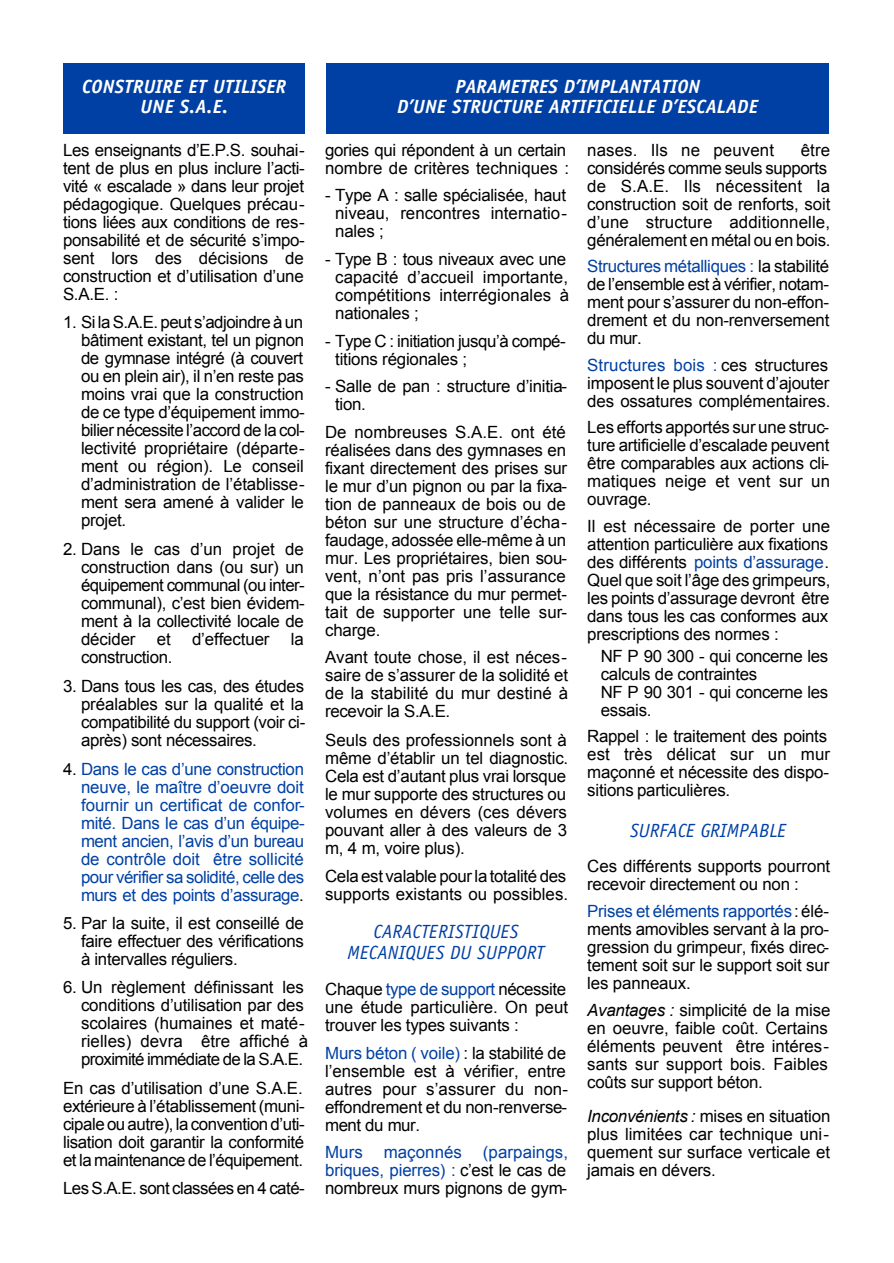
<style>
.page{position:relative;width:894px;height:1263px;background:#fff}
.page>*{position:absolute;margin:0;border:0;box-sizing:border-box;transform-origin:0 0}
.t1{font:italic 700 19.2px/20.2px "Officina Sans";letter-spacing:.01em;color:#fff;text-align:center}
.t2{font:italic 19.2px/21.3px "Officina Sans";color:#0040a4;text-align:center}
.t3{font:16.8px/18px "Arial";letter-spacing:-.01em;color:#000}
.t4{font:16.8px/18px "Arial";letter-spacing:-.02em;color:#0040a4;text-align:justify}
.t5{font:16.8px "Arial";letter-spacing:-.03em;color:#000}
.s1{color:#000}
.s2{color:#0040a4}
.s3{font-style:italic}
</style>
<div class="page">
<div style="left:63px;top:63px;width:242px;height:71px;background:#0040a4"></div>
<div style="left:326px;top:63px;width:503px;height:71px;background:#0040a4"></div>
<p class="t1" style="left:82px;top:76px;width:206px">CONSTRUIRE ET UTILISER<br>UNE S.A.E.</p>
<p class="t1" style="left:397px;top:76px;width:362px">PARAMETRES D’IMPLANTATION<br>D’UNE STRUCTURE ARTIFICIELLE D’ESCALADE</p>
<p class="t3" style="left:63px;top:141px;width:243px;text-align:justify">Les enseignants d’E.P.S. souhai&shy;tent de plus en plus inclure l’acti&shy;vité « escalade » dans leur projet pédagogique. Quelques précau&shy;tions liées aux conditions de res&shy;ponsabilité et de sécurité s’impo&shy;sent lors des décisions de construction et d’utilisation d’une S.A.E. :</p>
<p class="t3" style="left:81px;top:313px;width:225px;text-align:justify;text-indent:-18px">1. Si la S.A.E. peut s’adjoindre à un bâtiment existant, tel un pignon de gymnase intégré (à couvert ou en plein air), il n’en reste pas moins vrai que la construction de ce type d’équipement immo&shy;bilier nécessite l’accord de la col&shy;lectivité propriétaire (départe&shy;ment ou région). Le conseil d’administration de l’établisse&shy;ment sera amené à valider le projet.</p>
<p class="t3" style="left:81px;top:541px;width:225px;text-align:justify;text-indent:-18px">2. Dans le cas d’un projet de construction dans (ou sur) un équipement communal (ou inter&shy;communal), c’est bien évidem&shy;ment à la collectivité locale de décider</p>
<p class="t3" style="left:157px;top:631px;width:15px">et</p>
<p class="t3" style="left:192px;top:631px;width:79px">d’effectuer</p>
<p class="t3" style="left:291px;top:631px;width:15px">la</p>
<p class="t3" style="left:81px;top:649px;width:93px">construction.</p>
<p class="t3" style="left:81px;top:677px;width:226px;text-align:justify;text-indent:-18px">3. Dans tous les cas, des études préalables sur la qualité et la compatibilité du support (voir ci&shy;après) sont nécessaires.</p>
<p class="t4" style="left:81px;top:760px;width:225px;text-indent:-18px"><span class="s1">4.</span> Dans le cas d’une construction neuve, le maître d’oeuvre doit fournir un certificat de confor&shy;mité. Dans le cas d’un équipe&shy;ment ancien, l’avis d’un bureau de contrôle doit être sollicité pour vérifier sa solidité, celle des murs et des points d’assurage<span class="s1">.</span></p>
<p class="t3" style="left:81px;top:914px;width:225px;text-align:justify;text-indent:-18px">5. Par la suite, il est conseillé de faire effectuer des vérifications à intervalles réguliers.</p>
<p class="t3" style="left:81px;top:978px;width:229px;text-indent:-18px">6. Un règlement définissant les conditions d’utilisation par des scolaires (humaines et maté&shy;rielles) devra être affiché à proximité immédiate de la S.A.E.</p>
<p class="t3" style="left:63px;top:1079px;width:243px">En cas d’utilisation d’une S.A.E. extérieure à l’établissement (muni&shy;cipale ou autre), la convention d’uti&shy;lisation doit garantir la conformité et la maintenance de l’équipement.</p>
<p class="t5" style="left:63px;top:1179px;width:243px">Les S.A.E. sont classées en 4 caté-</p>
<p class="t3" style="left:325px;top:141px;width:246px">gories qui répondent à un certain nombre de critères techniques :</p>
<p class="t3" style="left:335px;top:186px;width:233px;text-align:justify;text-indent:-10px">- Type A : salle spécialisée, haut niveau, rencontres internatio&shy;nales ;</p>
<p class="t3" style="left:335px;top:250px;width:235px;text-indent:-10px">- Type B : tous niveaux avec une capacité d’accueil importante, compétitions interrégionales à nationales ;</p>
<p class="t3" style="left:335px;top:332px;width:232px;text-indent:-10px">- Type C : initiation jusqu’à compé&shy;titions régionales ;</p>
<p class="t3" style="left:335px;top:377px;width:233px;text-indent:-10px">- Salle de pan : structure d’initia&shy;tion.</p>
<p class="t3" style="left:325px;top:424px;width:244px;text-align:justify">De nombreuses S.A.E. ont été réalisées dans des gymnases en fixant directement des prises sur le mur d’un pignon ou par la fixa&shy;tion de panneaux de bois ou de béton sur une structure d’écha&shy;faudage, adossée elle-même à un mur. Les propriétaires, bien sou&shy;vent, n’ont pas pris l’assurance que la résistance du mur permet&shy;tait de supporter une telle sur&shy;charge.</p>
<p class="t3" style="left:325px;top:649px;width:245px;text-align:justify">Avant toute chose, il est néces&shy;saire de s’assurer de la solidité et de la stabilité du mur destiné à recevoir la S.A.E.</p>
<p class="t3" style="left:325px;top:731px;width:245px">Seuls des professionnels sont à même d’établir un tel diagnostic.<br>Cela est d’autant plus vrai lorsque le mur supporte des structures ou volumes en dévers (ces dévers pouvant aller à des valeurs de 3 m, 4 m, voire plus).</p>
<p class="t3" style="left:325px;top:867px;width:245px">Cela est valable pour la totalité des supports existants ou possibles.</p>
<p class="t2" style="left:348px;top:921px;width:198px">CARACTERISTIQUES<br>MECANIQUES DU SUPPORT</p>
<p class="t3" style="left:325px;top:980px;width:244px;text-align:justify">Chaque <span class="s2">type de support</span> nécessite une étude particulière. On peut trouver les types suivants :</p>
<p class="t3" style="left:325px;top:1045px;width:244px"><span class="s2">Murs béton ( voile)</span> : la stabilité de l’ensemble est à vérifier, entre autres pour s’assurer du non&shy;effondrement et du non-renverse&shy;ment du mur.</p>
<p class="t4" style="left:325px;top:1144px;width:244px">Murs maçonnés (parpaings, briques, pierres) : <span class="s1">c’est le cas de nombreux murs pignons de gym-</span></p>
<p class="t3" style="left:587px;top:141px;width:245px;text-indent:214px">être considérés comme seuls supports de S.A.E. Ils nécessitent la construction soit de renforts, soit d’une structure additionnelle, généralement en métal ou en bois.</p>
<p class="t3" style="left:587px;top:257px;width:244px;text-align:justify"><span class="s2">Structures métalliques :</span> la stabilité de l’ensemble est à vérifier, notam&shy;ment pour s’assurer du non-effon&shy;drement et du non-renversement du mur.</p>
<p class="t3" style="left:587px;top:356px;width:245px"><span class="s2">Structures bois :</span> ces structures imposent le plus souvent d’ajouter des ossatures complémentaires.</p>
<p class="t3" style="left:587px;top:418px;width:244px;text-align:justify">Les efforts apportés sur une struc&shy;ture artificielle d’escalade peuvent être comparables aux actions cli&shy;matiques neige et vent sur un ouvrage.</p>
<p class="t3" style="left:587px;top:517px;width:245px">Il est nécessaire de porter une attention particulière aux fixations des différents <span class="s2">points d’assurage</span>.<br>Quel que soit l’âge des grimpeurs, les points d’assurage devront être dans tous les cas conformes aux prescriptions des normes :</p>
<p class="t3" style="left:601px;top:647px;width:229px">NF P 90 300 - qui concerne les calculs de contraintes<br>NF P 90 301 - qui concerne les essais.</p>
<p class="t3" style="left:587px;top:727px;width:244px">Rappel : le traitement des points est très délicat sur un mur maçonné et nécessite des dispo&shy;sitions particulières.</p>
<p class="t2" style="left:630px;top:820px;width:158px">SURFACE GRIMPABLE</p>
<p class="t3" style="left:587px;top:857px;width:245px">Ces différents supports pourront recevoir directement ou non :</p>
<p class="t3" style="left:587px;top:902px;width:244px;text-align:justify"><span class="s2">Prises et éléments rapportés</span> : élé&shy;ments amovibles servant à la pro&shy;gression du grimpeur, fixés direc&shy;tement soit sur le support soit sur les panneaux.</p>
<p class="t3" style="left:587px;top:1001px;width:245px"><span class="s3">Avantages :</span> simplicité de la mise en oeuvre, faible coût. Certains éléments peuvent être intéres&shy;sants sur support bois. Faibles coûts sur support béton.</p>
<p class="t3" style="left:587px;top:1108px;width:245px;text-align:justify"><span class="s3">Inconvénients :</span> mises en situation plus limitées car technique uni&shy;quement sur surface verticale et jamais en dévers.</p>
<p class="t3" style="left:587px;top:141px;width:188px">nases. Ils ne peuvent</p>
</div>
